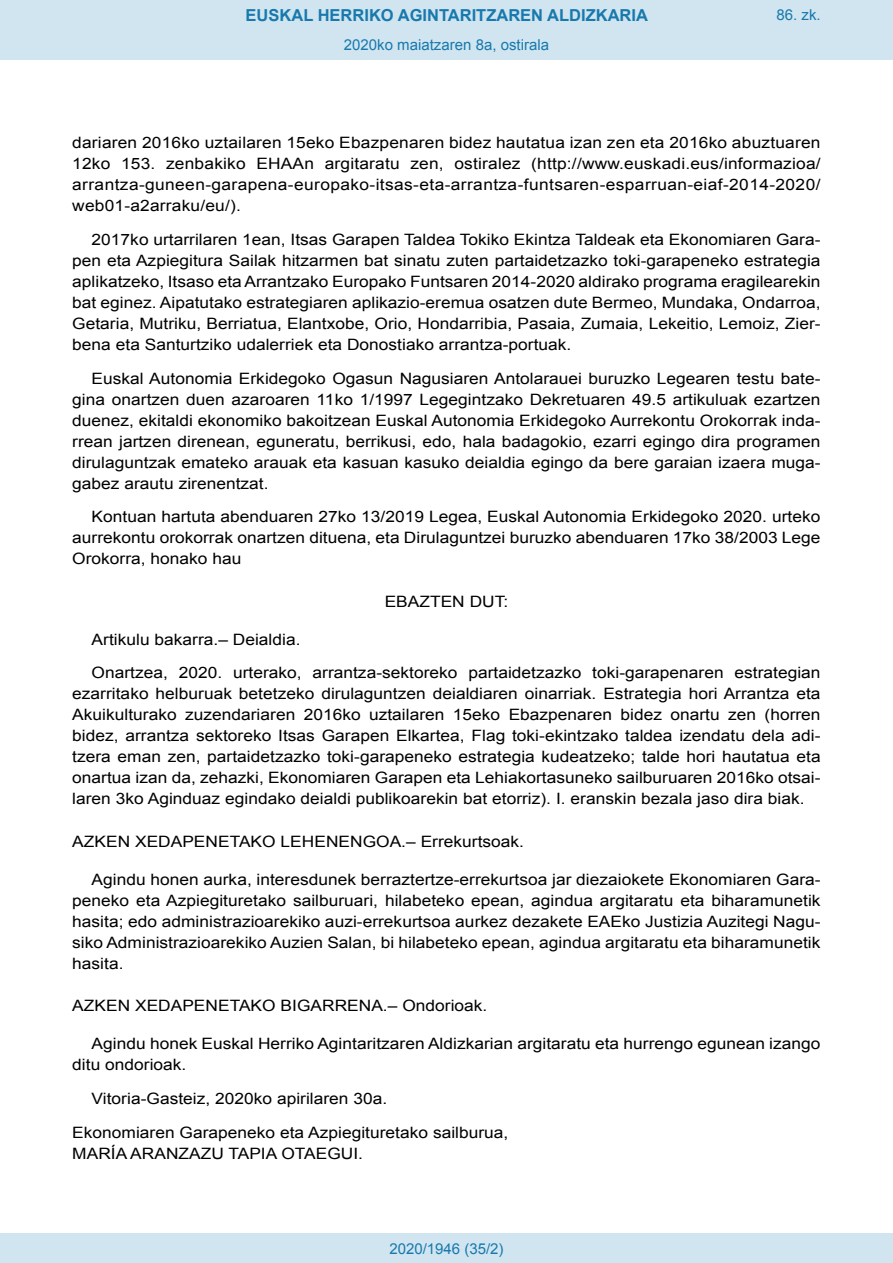
<style>
.page{position:relative;width:893px;height:1263px;background:#fff}
.page>*{position:absolute;margin:0;border:0;box-sizing:border-box;transform-origin:0 0}
.t1{font:700 16.5px "Arial";color:#1879ad}
.BOPVDetalle{font:15.6px/21px "Arial";color:#000;text-align:justify;scale:1.11 1}
.BOPVDisposicionTitul{font:15.6px "Arial";color:#000;scale:1.11 1}
.BOPVFirmaPuesto{font:15.6px "Arial";color:#000;scale:1.11 1}
.BOPVFirmaLugFec{font:15.6px "Arial";color:#000;scale:1.11 1}
.BOPVFirmaNombre{font:15.6px "Arial";color:#000;scale:1.11 1}
.BOPVClave{font:15.6px "Arial";color:#000;scale:1.11 1}
.Paginacion_Centro{font:15px "Arial";color:#1879ad}
</style>
<div class="page">
<div style="left:0;top:0;width:893px;height:60px;background:#d0e5f0"></div>
<div style="left:0;top:1233px;width:893px;height:30px;background:#d0e5f0"></div>
<p class="t1" style="left:246px;top:4px;width:404px">EUSKAL HERRIKO AGINTARITZAREN ALDIZKARIA</p>
<p class="Paginacion_Centro" style="left:344px;top:35px;width:207px">2020ko maiatzaren 8a, ostirala</p>
<p class="Paginacion_Centro" style="left:776px;top:5px;width:46px">86. zk.</p>
<p class="BOPVDetalle" style="left:72px;top:132px;width:676px">dariaren 2016ko uztailaren 15eko Ebazpenaren bidez hautatua izan zen eta 2016ko abuztuaren 12ko 153. zenbakiko EHAAn argitaratu zen, ostiralez (http://www.euskadi.eus/informazioa/ arrantza-guneen-garapena-europako-itsas-eta-arrantza-funtsaren-esparruan-eiaf-2014-2020/ web01-a2arraku/eu/).</p>
<p class="BOPVDetalle" style="left:72px;top:229px;width:676px;text-indent:19px">2017ko urtarrilaren 1ean, Itsas Garapen Taldea Tokiko Ekintza Taldeak eta Ekonomiaren Gara&shy;pen eta Azpiegitura Sailak hitzarmen bat sinatu zuten partaidetzazko toki-garapeneko estrategia aplikatzeko, Itsaso eta Arrantzako Europako Funtsaren 2014-2020 aldirako programa eragilearekin bat eginez. Aipatutako estrategiaren aplikazio-eremua osatzen dute Bermeo, Mundaka, Ondarroa, Getaria, Mutriku, Berriatua, Elantxobe, Orio, Hondarribia, Pasaia, Zumaia, Lekeitio, Lemoiz, Zier&shy;bena eta Santurtziko udalerriek eta Donostiako arrantza-portuak.</p>
<p class="BOPVDetalle" style="left:72px;top:368px;width:676px;text-indent:19px">Euskal Autonomia Erkidegoko Ogasun Nagusiaren Antolarauei buruzko Legearen testu bate&shy;gina onartzen duen azaroaren 11ko 1/1997 Legegintzako Dekretuaren 49.5 artikuluak ezartzen duenez, ekitaldi ekonomiko bakoitzean Euskal Autonomia Erkidegoko Aurrekontu Orokorrak inda&shy;rrean jartzen direnean, eguneratu, berrikusi, edo, hala badagokio, ezarri egingo dira programen dirulaguntzak emateko arauak eta kasuan kasuko deialdia egingo da bere garaian izaera muga&shy;gabez arautu zirenentzat.</p>
<p class="BOPVDetalle" style="left:72px;top:507px;width:676px;text-indent:19px">Kontuan hartuta abenduaren 27ko 13/2019 Legea, Euskal Autonomia Erkidegoko 2020. urteko aurrekontu orokorrak onartzen dituena, eta Dirulaguntzei buruzko abenduaren 17ko 38/2003 Lege Orokorra, honako hau</p>
<p class="BOPVClave" style="left:385px;top:591px;width:113px">EBAZTEN DUT:</p>
<p class="BOPVDetalle" style="left:92px;top:629px;width:190px">Artikulu bakarra.– Deialdia.</p>
<p class="BOPVDetalle" style="left:72px;top:663px;width:676px;text-indent:19px">Onartzea, 2020. urterako, arrantza-sektoreko partaidetzazko toki-garapenaren estrategian ezarritako helburuak betetzeko dirulaguntzen deialdiaren oinarriak. Estrategia hori Arrantza eta Akuikulturako zuzendariaren 2016ko uztailaren 15eko Ebazpenaren bidez onartu zen (horren bidez, arrantza sektoreko Itsas Garapen Elkartea, Flag toki-ekintzako taldea izendatu dela adi&shy;tzera eman zen, partaidetzazko toki-garapeneko estrategia kudeatzeko; talde hori hautatua eta onartua izan da, zehazki, Ekonomiaren Garapen eta Lehiakortasuneko sailburuaren 2016ko otsai&shy;laren 3ko Aginduaz egindako deialdi publikoarekin bat etorriz). I. eranskin bezala jaso dira biak.</p>
<p class="BOPVDisposicionTitul" style="left:72px;top:831px;width:409px">AZKEN XEDAPENETAKO LEHENENGOA.– Errekurtsoak.</p>
<p class="BOPVDetalle" style="left:72px;top:869px;width:676px;text-indent:19px">Agindu honen aurka, interesdunek berraztertze-errekurtsoa jar diezaiokete Ekonomiaren Gara&shy;peneko eta Azpiegituretako sailburuari, hilabeteko epean, agindua argitaratu eta biharamunetik hasita; edo administrazioarekiko auzi-errekurtsoa aurkez dezakete EAEko Justizia Auzitegi Nagu&shy;siko Administrazioarekiko Auzien Salan, bi hilabeteko epean, agindua argitaratu eta biharamunetik hasita.</p>
<p class="BOPVDisposicionTitul" style="left:72px;top:995px;width:375px">AZKEN XEDAPENETAKO BIGARRENA.– Ondorioak.</p>
<p class="BOPVDetalle" style="left:72px;top:1033px;width:676px;text-indent:19px">Agindu honek Euskal Herriko Agintaritzaren Aldizkarian argitaratu eta hurrengo egunean izango ditu ondorioak.</p>
<p class="BOPVFirmaLugFec" style="left:92px;top:1088px;width:268px">Vitoria-Gasteiz, 2020ko apirilaren 30a.</p>
<p class="BOPVFirmaPuesto" style="left:72px;top:1122px;width:394px">Ekonomiaren Garapeneko eta Azpiegituretako sailburua,</p>
<p class="BOPVFirmaNombre" style="left:72px;top:1143px;width:263px">MARÍA ARANZAZU TAPIA OTAEGUI.</p>
<p class="Paginacion_Centro" style="left:389px;top:1238px;width:116px">2020/1946 (35/2)</p>
</div>
